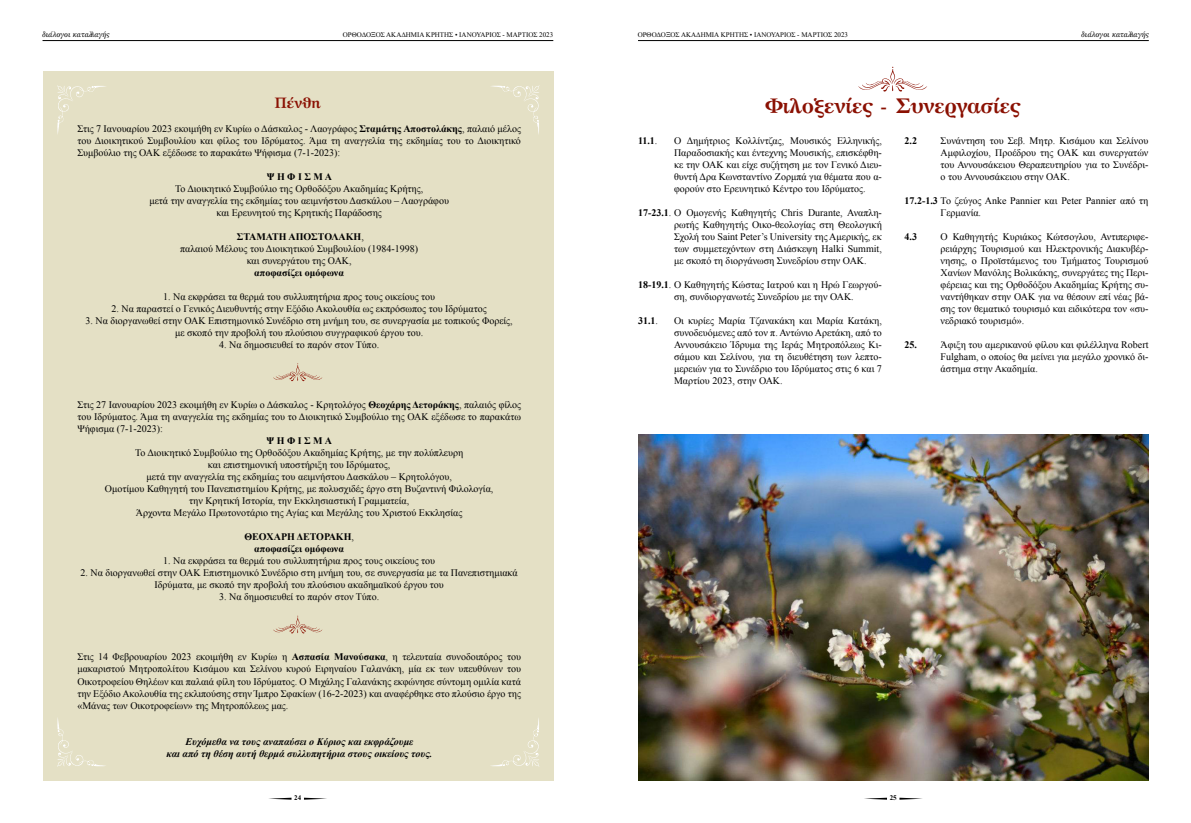
<style>
.page{position:relative;width:1191px;height:823px;background:#fff}
.page>*{position:absolute;margin:0;border:0;box-sizing:border-box;transform-origin:0 0}
.text{font:700 21px "GFS Artemisia";letter-spacing:-.02em;color:#8a1002}
.text-2{font:700 15px "GFS Artemisia";letter-spacing:-.02em;color:#8a1002}
.text-3{font:10px/12px "Times New Roman";color:#000;text-align:justify}
.text-4{font:italic 700 10px/12px "Times New Roman";color:#000;text-align:center}
.text-5{font:700 10px "Times New Roman";color:#000}
.t1{font:8px "GFS Olga";color:#000}
.t2{font:7px "Times New Roman";color:#000}
.t3{font:700 7px "Times New Roman";color:#000}
.s1{font-weight:700}
.s2{font-weight:400}
</style>
<div class="page">
<svg style="left:304px;top:797px;width:23px;height:2px"></svg>
<svg style="left:269px;top:797px;width:22px;height:2px"></svg>
<svg style="left:899px;top:797px;width:23px;height:2px"></svg>
<svg style="left:864px;top:797px;width:23px;height:2px"></svg>
<hr style="left:43px;top:40px;width:510px;height:1px;background:#000">
<hr style="left:638px;top:40px;width:510px;height:1px;background:#000">
<div style="left:43px;top:71px;width:510px;height:709px;background:#e4e0c5"></div>
<svg style="left:57px;top:718px;width:49px;height:48px"></svg>
<svg style="left:491px;top:85px;width:49px;height:49px"></svg>
<svg style="left:491px;top:718px;width:48px;height:48px"></svg>
<svg style="left:57px;top:85px;width:49px;height:49px"></svg>
<svg style="left:273px;top:363px;width:49px;height:18px"></svg>
<svg style="left:273px;top:615px;width:49px;height:18px"></svg>
<svg style="left:858px;top:67px;width:69px;height:25px"></svg>
<img style="left:638px;top:434px;width:510px;height:346px">
<p class="t1" style="left:42px;top:30px;width:69px">διάλογοι καταλλαγής</p>
<p class="t2" style="left:343px;top:30px;width:212px">OΡΘΟΔΟΞΟΣ ΑΚΑΔΗΜΙΑ ΚΡΗΤΗΣ • ΙΑΝΟΥΑΡΙΟΣ - ΜΑΡΤΙΟΣ 2023</p>
<p class="t2" style="left:637px;top:30px;width:212px">OΡΘΟΔΟΞΟΣ ΑΚΑΔΗΜΙΑ ΚΡΗΤΗΣ • ΙΑΝΟΥΑΡΙΟΣ - ΜΑΡΤΙΟΣ 2023</p>
<p class="t1" style="left:1081px;top:30px;width:69px">διάλογοι καταλλαγής</p>
<p class="text-2" style="left:274px;top:90px;width:48px">Πένθη</p>
<p class="text-3" style="left:77px;top:122px;width:445px">Στις 7 Ιανουαρίου 2023 εκοιμήθη εν Κυρίω ο Δάσκαλος - Λαογράφος <span class="s1">Σταμάτης Αποστολάκης</span>, παλαιό μέλος του Διοικητικού Συμβουλίου και φίλος του Ιδρύματος. Άμα τη αναγγελία της εκδημίας του το Διοικητικό Συμβούλιο της ΟΑΚ εξέδωσε το παρακάτω Ψήφισμα (7-1-2023):</p>
<p class="text-5" style="left:267px;top:169px;width:67px">Ψ Η Φ Ι Σ Μ Α</p>
<p class="text-3" style="left:175px;top:182px;width:250px">Το Διοικητικό Συμβούλιο της Ορθοδόξου Ακαδημίας Κρήτης,</p>
<p class="text-3" style="left:149px;top:194px;width:301px">μετά την αναγγελία της εκδημίας του αειμνήστου Δασκάλου – Λαογράφου</p>
<p class="text-3" style="left:216px;top:206px;width:167px">και Ερευνητού της Κρητικής Παράδοσης</p>
<p class="text-5" style="left:237px;top:229px;width:128px">ΣΤΑΜΑΤΗ ΑΠΟΣΤΟΛΑΚΗ<span class="s2">,</span></p>
<p class="text-3" style="left:180px;top:242px;width:239px">παλαιού Μέλους του Διοικητικού Συμβουλίου (1984-1998)</p>
<p class="text-3" style="left:247px;top:254px;width:106px;text-align:center">και συνεργάτου της ΟΑΚ, <span class="s1">αποφασίζει ομόφωνα</span></p>
<p class="text-3" style="left:163px;top:290px;width:273px">1. Να εκφράσει τα θερμά του συλλυπητήρια προς τους οικείους του</p>
<p class="text-3" style="left:112px;top:302px;width:377px">2. Να παραστεί ο Γενικός Διευθυντής στην Εξόδιο Ακολουθία ως εκπρόσωπος του Ιδρύματος</p>
<p class="text-3" style="left:86px;top:314px;width:429px;text-align:center">3. Να διοργανωθεί στην ΟΑΚ Επιστημονικό Συνέδριο στη μνήμη του, σε συνεργασία με τοπικούς Φορείς, με σκοπό την προβολή του πλούσιου συγγραφικού έργου του.</p>
<p class="text-3" style="left:219px;top:338px;width:161px">4. Να δημοσιευθεί το παρόν στον Τύπο.</p>
<p class="text-3" style="left:77px;top:398px;width:445px">Στις 27 Ιανουαρίου 2023 εκοιμήθη εν Κυρίω ο Δάσκαλος - Κρητολόγος <span class="s1">Θεοχάρης Δετοράκης</span>, παλαιός φίλος του Ιδρύματος. Άμα τη αναγγελία της εκδημίας του το Διοικητικό Συμβούλιο της ΟΑΚ εξέδωσε το παρακάτω Ψήφισμα (7-1-2023):</p>
<p class="text-5" style="left:266px;top:433px;width:67px">Ψ Η Φ Ι Σ Μ Α</p>
<p class="text-3" style="left:135px;top:446px;width:329px;text-align:center">Το Διοικητικό Συμβούλιο της Ορθοδόξου Ακαδημίας Κρήτης, με την πολύπλευρη και επιστημονική υποστήριξη του Ιδρύματος,</p>
<p class="text-3" style="left:105px;top:470px;width:390px;text-align:center">μετά την αναγγελία της εκδημίας του αειμνήστου Δασκάλου – Κρητολόγου,<br>Ομοτίμου Καθηγητή του Πανεπιστημίου Κρήτης, με πολυσχιδές έργο στη Βυζαντινή Φιλολογία, την Κρητική Ιστορία, την Εκκλησιαστική Γραμματεία,</p>
<p class="text-3" style="left:136px;top:506px;width:328px">Άρχοντα Μεγάλο Πρωτονοτάριο της Αγίας και Μεγάλης του Χριστού Εκκλησίας</p>
<p class="text-5" style="left:244px;top:529px;width:111px">ΘΕΟΧΑΡΗ ΔΕΤΟΡΑΚΗ<span class="s2">,</span></p>
<p class="text-5" style="left:254px;top:541px;width:91px">αποφασίζει ομόφωνα</p>
<p class="text-3" style="left:163px;top:554px;width:273px">1. Να εκφράσει τα θερμά του συλλυπητήρια προς τους οικείους του</p>
<p class="text-3" style="left:80px;top:566px;width:439px;text-align:center">2. Να διοργανωθεί στην ΟΑΚ Επιστημονικό Συνέδριο στη μνήμη του, σε συνεργασία με τα Πανεπιστημιακά<br>Ιδρύματα, με σκοπό την προβολή του πλούσιου ακαδημαϊκού έργου του</p>
<p class="text-3" style="left:219px;top:590px;width:161px">3. Να δημοσιευθεί το παρόν στον Τύπο.</p>
<p class="text-3" style="left:77px;top:650px;width:445px">Στις 14 Φεβρουαρίου 2023 εκοιμήθη εν Κυρίω η <span class="s1">Ασπασία Μανούσακα</span>, η τελευταία συνοδοιπόρος του μακαριστού Μητροπολίτου Κισάμου και Σελίνου κυρού Ειρηναίου Γαλανάκη, μία εκ των υπευθύνων του Οικοτροφείου Θηλέων και παλαιά φίλη του Ιδρύματος. Ο Μιχάλης Γαλανάκης εκφώνησε σύντομη ομιλία κατά την Εξόδιο Ακολουθία της εκλιπούσης στην Ίμπρο Σφακίων (16-2-2023) και αναφέρθηκε στο πλούσιο έργο της «Μάνας των Οικοτροφείων» της Μητροπόλεως μας.</p>
<p class="text-4" style="left:167px;top:734px;width:267px">Ευχόμεθα να τους αναπαύσει ο Κύριος και εκφράζουμε<br>και από τη θέση αυτή θερμά συλλυπητήρια στους οικείους τους.</p>
<p class="text" style="left:765px;top:88px;width:257px">Φιλοξενίες - Συνεργασίες</p>
<p class="text-5" style="left:638px;top:133px;width:21px">11.1<span class="s2">.</span></p>
<p class="text-3" style="left:674px;top:134px;width:209px">Ο Δημήτριος Κολλίντζας, Μουσικός Ελληνικής, Παραδοσιακής και έντεχνης Μουσικής, επισκέφθη&shy;κε την ΟΑΚ και είχε συζήτηση με τον Γενικό Διευ&shy;θυντή Δρα Κωνσταντίνο Ζορμπά για θέματα που α&shy;φορούν στο Ερευνητικό Κέντρο του Ιδρύματος.</p>
<p class="text-3" style="left:674px;top:206px;width:209px;text-indent:-36px"><span class="s1">17-23.1</span>. Ο Ομογενής Καθηγητής Chris Durante, Αναπλη&shy;ρωτής Καθηγητής Οικο-θεολογίας στη Θεολογική Σχολή του Saint Peter’s University της Αμερικής, εκ των συμμετεχόντων στη Διάσκεψη Halki Summit, με σκοπό τη διοργάνωση Συνεδρίου στην ΟΑΚ.</p>
<p class="text-3" style="left:674px;top:278px;width:209px;text-indent:-36px"><span class="s1">18-19.1</span>. Ο Καθηγητής Κώστας Ιατρού και η Ηρώ Γεωργού&shy;ση, συνδιοργανωτές Συνεδρίου με την ΟΑΚ.</p>
<p class="text-5" style="left:638px;top:313px;width:21px">31.1<span class="s2">.</span></p>
<p class="text-3" style="left:674px;top:314px;width:209px">Οι κυρίες Μαρία Τζανακάκη και Μαρία Κατάκη, συνοδευόμενες από τον π. Αντώνιο Αρετάκη, από το Αννουσάκειο Ίδρυμα της Ιεράς Μητροπόλεως Κι&shy;σάμου και Σελίνου, για τη διευθέτηση των λεπτο&shy;μερειών για το Συνέδριο του Ιδρύματος στις 6 και 7<br>Μαρτίου 2023, στην ΟΑΚ.</p>
<p class="text-5" style="left:904px;top:133px;width:14px">2.2</p>
<p class="text-3" style="left:940px;top:134px;width:209px">Συνάντηση του Σεβ. Μητρ. Κισάμου και Σελίνου Αμφιλοχίου, Προέδρου της ΟΑΚ και συνεργατών του Αννουσάκειου Θεραπευτηρίου για το Συνέδρι&shy;ο του Αννουσάκειου στην ΟΑΚ.</p>
<p class="text-3" style="left:940px;top:194px;width:209px;text-indent:-36px"><span class="s1">17.2-1.3</span> Το ζεύγος Anke Pannier και Peter Pannier από τη<br>Γερμανία.</p>
<p class="text-5" style="left:904px;top:229px;width:14px">4.3</p>
<p class="text-3" style="left:940px;top:230px;width:209px">Ο Καθηγητής Κυριάκος Κώτσογλου, Αντιπεριφε&shy;ρειάρχης Τουρισμού και Ηλεκτρονικής Διακυβέρ&shy;νησης, ο Προϊστάμενος του Τμήματος Τουρισμού Χανίων Μανόλης Βολικάκης, συνεργάτες της Περι&shy;φέρειας και της Ορθοδόξου Ακαδημίας Κρήτης συ&shy;ναντήθηκαν στην ΟΑΚ για να θέσουν επί νέας βά&shy;σης τον θεματικό τουρισμό και ειδικότερα τον «συ&shy;νεδριακό τουρισμό».</p>
<p class="text-3" style="left:940px;top:338px;width:209px;text-indent:-36px"><span class="s1">25.</span> Άφιξη του αμερικανού φίλου και φιλέλληνα Robert Fulgham, ο οποίος θα μείνει για μεγάλο χρονικό δι&shy;άστημα στην Ακαδημία.</p>
<p class="t3" style="left:294px;top:792px;width:8px">24</p>
<p class="t3" style="left:889px;top:792px;width:8px">25</p>
</div>
